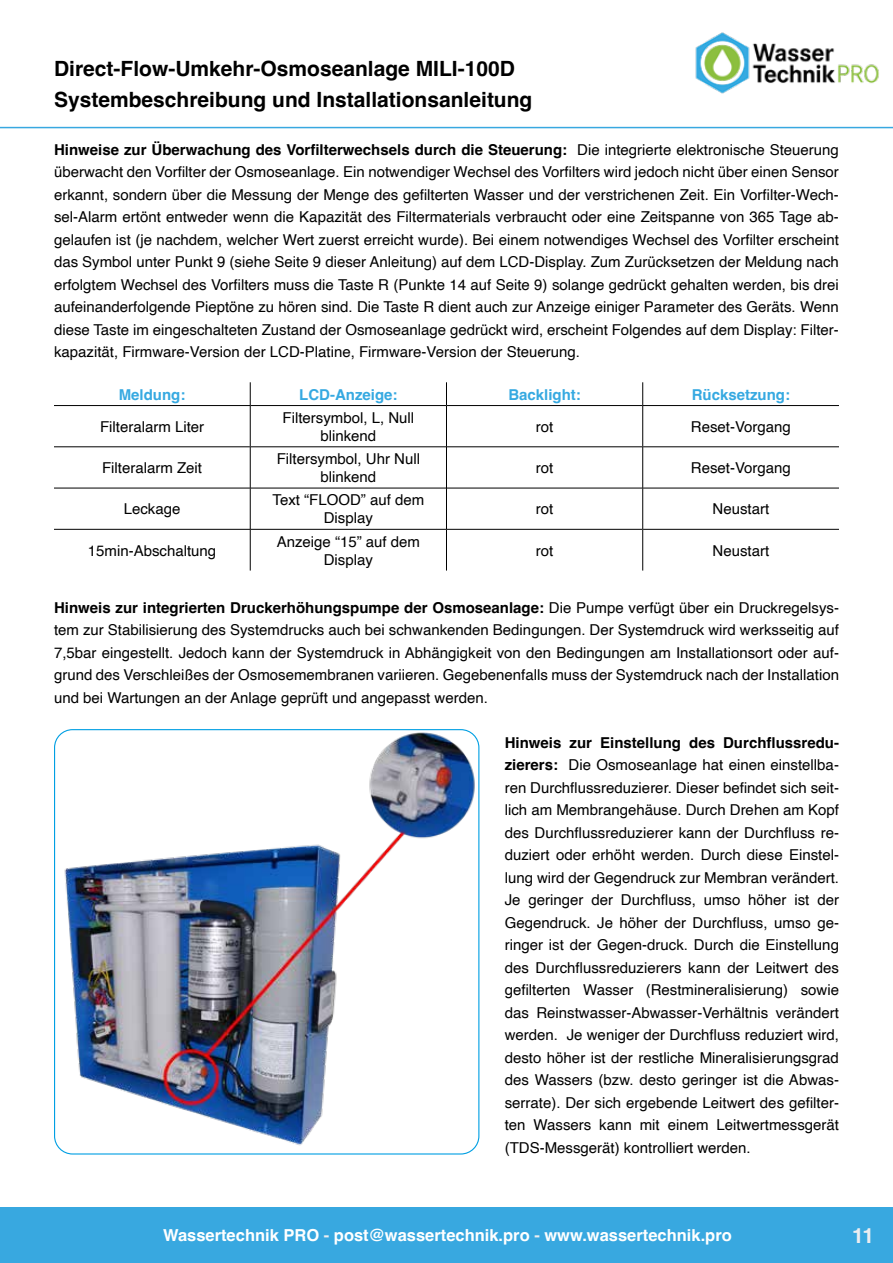
<style>
.page{position:relative;width:893px;height:1263px;background:#fff}
.page>*{position:absolute;margin:0;border:0;box-sizing:border-box;transform-origin:0 0}
.t1{font:700 21px/31.5px "Helvetica";color:#000}
.t2{font:700 21px "Helvetica";color:#ecedf0}
.t3{font:700 16.5px "Helvetica";color:#fff}
.t4{font:15px/22.5px "Helvetica";color:#000;text-align:center}
.t5{font:700 15px "Helvetica";color:#36a9e1}
.s1{font-weight:700}
.s2{color:#ecedf0}
</style>
<div class="page">
<div style="left:0;top:1208px;width:893px;height:55px;background:#38a8e0"></div>
<hr style="left:0;top:127px;width:893px;height:1px;background:#38a8e0">
<img style="left:695px;top:32px;width:184px;height:62px">
<hr style="left:54px;top:405px;width:196px;height:1px;background:#000">
<hr style="left:250px;top:405px;width:196px;height:1px;background:#000">
<hr style="left:446px;top:405px;width:197px;height:1px;background:#000">
<hr style="left:643px;top:405px;width:196px;height:1px;background:#000">
<hr style="left:54px;top:446px;width:196px;height:1px;background:#000">
<hr style="left:251px;top:446px;width:195px;height:1px;background:#000">
<hr style="left:447px;top:446px;width:195px;height:1px;background:#000">
<hr style="left:643px;top:446px;width:196px;height:1px;background:#000">
<hr style="left:54px;top:488px;width:196px;height:1px;background:#000">
<hr style="left:251px;top:488px;width:195px;height:1px;background:#000">
<hr style="left:447px;top:488px;width:195px;height:1px;background:#000">
<hr style="left:643px;top:488px;width:196px;height:1px;background:#000">
<svg style="left:250px;top:382px;width:1px;height:23px"></svg>
<hr style="left:250px;top:406px;width:1px;height:41px;background:#000">
<hr style="left:250px;top:447px;width:1px;height:41px;background:#000">
<hr style="left:250px;top:488px;width:1px;height:41px;background:#000">
<hr style="left:250px;top:529px;width:1px;height:42px;background:#000">
<hr style="left:54px;top:529px;width:196px;height:1px;background:#000">
<hr style="left:250px;top:529px;width:196px;height:1px;background:#000">
<hr style="left:447px;top:529px;width:195px;height:1px;background:#000">
<hr style="left:643px;top:529px;width:196px;height:1px;background:#000">
<svg style="left:446px;top:382px;width:1px;height:23px"></svg>
<hr style="left:446px;top:406px;width:1px;height:41px;background:#000">
<hr style="left:446px;top:447px;width:1px;height:41px;background:#000">
<hr style="left:446px;top:488px;width:1px;height:41px;background:#000">
<hr style="left:446px;top:529px;width:1px;height:42px;background:#000">
<svg style="left:642px;top:382px;width:1px;height:23px"></svg>
<hr style="left:642px;top:406px;width:1px;height:41px;background:#000">
<hr style="left:642px;top:447px;width:1px;height:41px;background:#000">
<hr style="left:642px;top:488px;width:1px;height:41px;background:#000">
<hr style="left:642px;top:529px;width:1px;height:42px;background:#000">
<img style="left:55px;top:730px;width:424px;height:424px">
<h1 class="t1" style="left:54px;top:55px;width:480px">Direct-Flow-Umkehr-Osmoseanlage MILI-100D<br>Systembeschreibung und Installationsanleitung</h1>
<p class="t4" style="left:54px;top:138px;width:786px;text-align:justify"><span class="s1">Hinweise zur Überwachung des Vorfilterwechsels durch die Steuerung:</span> Die integrierte elektronische Steuerung überwacht den Vorfilter der Osmoseanlage. Ein notwendiger Wechsel des Vorfilters wird jedoch nicht über einen Sensor erkannt, sondern über die Messung der Menge des gefilterten Wasser und der verstrichenen Zeit. Ein Vorfilter-Wech&shy;sel-Alarm ertönt entweder wenn die Kapazität des Filtermaterials verbraucht oder eine Zeitspanne von 365 Tage ab&shy;gelaufen ist (je nachdem, welcher Wert zuerst erreicht wurde). Bei einem notwendiges Wechsel des Vorfilter erscheint das Symbol unter Punkt 9 (siehe Seite 9 dieser Anleitung) auf dem LCD-Display. Zum Zurücksetzen der Meldung nach erfolgtem Wechsel des Vorfilters muss die Taste R (Punkte 14 auf Seite 9) solange gedrückt gehalten werden, bis drei aufeinanderfolgende Pieptöne zu hören sind. Die Taste R dient auch zur Anzeige einiger Parameter des Geräts. Wenn diese Taste im eingeschalteten Zustand der Osmoseanlage gedrückt wird, erscheint Folgendes auf dem Display: Filter&shy;kapazität, Firmware-Version der LCD-Platine, Firmware-Version der Steuerung.</p>
<p class="t5" style="left:119px;top:385px;width:68px">Meldung:</p>
<p class="t5" style="left:299px;top:385px;width:100px">LCD-Anzeige:</p>
<p class="t5" style="left:508px;top:385px;width:74px">Backlight:</p>
<p class="t5" style="left:692px;top:385px;width:100px">Rücksetzung:</p>
<p class="t4" style="left:100px;top:416px;width:106px">Filteralarm Liter</p>
<p class="t4" style="left:282px;top:409px;width:133px;line-height:18px">Filtersymbol, L, Null blinkend</p>
<p class="t4" style="left:536px;top:416px;width:19px">rot</p>
<p class="t4" style="left:691px;top:416px;width:102px">Reset-Vorgang</p>
<p class="t4" style="left:102px;top:457px;width:102px">Filteralarm Zeit</p>
<p class="t4" style="left:277px;top:450px;width:145px;line-height:18px">Filtersymbol, Uhr Null blinkend</p>
<p class="t4" style="left:536px;top:457px;width:19px">rot</p>
<p class="t4" style="left:691px;top:457px;width:102px">Reset-Vorgang</p>
<p class="t4" style="left:124px;top:498px;width:58px">Leckage</p>
<p class="t4" style="left:273px;top:491px;width:153px;line-height:18px">Text “FLOOD” auf dem<br>Display</p>
<p class="t4" style="left:536px;top:498px;width:19px">rot</p>
<p class="t4" style="left:712px;top:498px;width:58px">Neustart</p>
<p class="t4" style="left:88px;top:539px;width:130px">15min-Abschaltung</p>
<p class="t4" style="left:277px;top:533px;width:145px;line-height:18px">Anzeige “15” auf dem<br>Display</p>
<p class="t4" style="left:536px;top:539px;width:19px">rot</p>
<p class="t4" style="left:712px;top:539px;width:58px">Neustart</p>
<p class="t4" style="left:54px;top:596px;width:786px;text-align:justify"><span class="s1">Hinweis zur integrierten Druckerhöhungspumpe der Osmoseanlage:</span> Die Pumpe verfügt über ein Druckregelsys&shy;tem zur Stabilisierung des Systemdrucks auch bei schwankenden Bedingungen. Der Systemdruck wird werksseitig auf 7,5bar eingestellt. Jedoch kann der Systemdruck in Abhängigkeit von den Bedingungen am Installationsort oder auf&shy;grund des Verschleißes der Osmosemembranen variieren. Gegebenenfalls muss der Systemdruck nach der Installation und bei Wartungen an der Anlage geprüft und angepasst werden.</p>
<p class="t4" style="left:505px;top:731px;width:336px;text-align:justify"><span class="s1">Hinweis zur Einstellung des Durchflussredu&shy;zierers:</span> Die Osmoseanlage hat einen einstellba&shy;ren Durchflussreduzierer. Dieser befindet sich seit&shy;lich am Membrangehäuse. Durch Drehen am Kopf des Durchflussreduzierer kann der Durchfluss re&shy;duziert oder erhöht werden. Durch diese Einstel&shy;lung wird der Gegendruck zur Membran verändert.<br>Je geringer der Durchfluss, umso höher ist der Gegendruck. Je höher der Durchfluss, umso ge&shy;ringer ist der Gegen-druck. Durch die Einstellung des Durchflussreduzierers kann der Leitwert des gefilterten Wasser (Restmineralisierung) sowie das Reinstwasser-Abwasser-Verhältnis verändert werden. Je weniger der Durchfluss reduziert wird, desto höher ist der restliche Mineralisierungsgrad des Wassers (bzw. desto geringer ist die Abwas&shy;serrate). Der sich ergebende Leitwert des gefilter&shy;ten Wassers kann mit einem Leitwertmessgerät (TDS-Messgerät) kontrolliert werden.</p>
<p class="t3" style="left:163px;top:1225px;width:570px">Wassertechnik PRO <span class="s2">-</span> post@wassertechnik.pro <span class="s2">-</span> www.wassertechnik.pro</p>
<h1 class="t2" style="left:852px;top:1222px;width:24px">11</h1>
</div>
